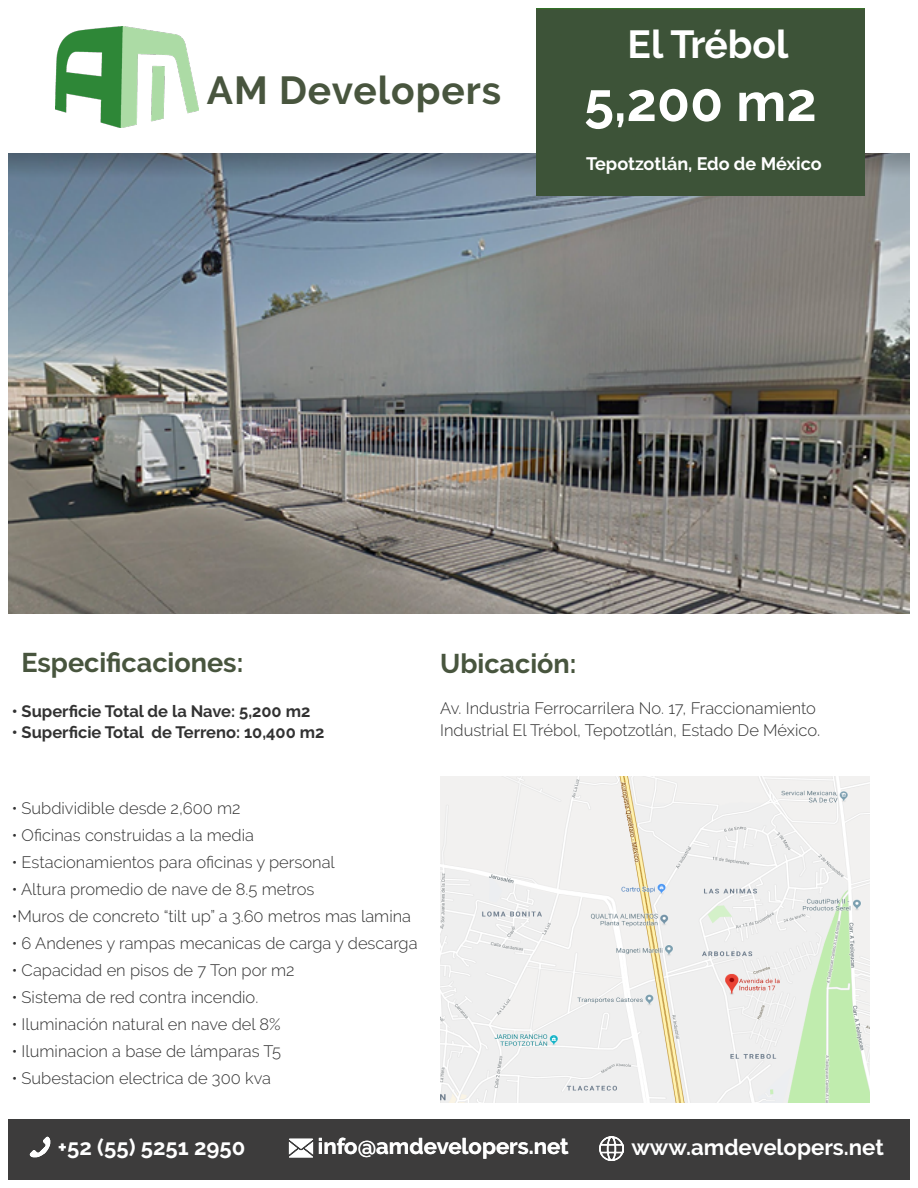
<style>
.page{position:relative;width:918px;height:1188px;background:#fff}
.page>*{position:absolute;margin:0;border:0;box-sizing:border-box;transform-origin:0 0}
.t1{font:700 54px "Raleway";color:#fff}
.t2{font:700 39px "Raleway";letter-spacing:.025em;color:#48553e}
.t3{font:700 39px "Raleway";color:#fff}
.t4{font:700 27px "Raleway";color:#48553e}
.t5{font:700 22.2px "Raleway";color:#fff}
.t6{font:700 22.05px "Raleway";color:#fff}
.t7{font:700 18px "Raleway";color:#fff}
.t8{font:300 16.5px/21.6px "Raleway";color:#323232}
.t9{font:700 16.5px "Raleway";color:#323232}
.s1{font-size:18px}
</style>
<div class="page">
<img style="left:441px;top:776px;width:428px;height:326px">
<img style="left:9px;top:153px;width:900px;height:460px">
<div style="left:9px;top:1120px;width:900px;height:59px;background:#3d3c3c"></div>
<img style="left:599px;top:1137px;width:24px;height:24px">
<img style="left:287px;top:1138px;width:27px;height:20px">
<img style="left:30px;top:1133px;width:24px;height:27px">
<img style="left:55px;top:26px;width:143px;height:102px">
<div style="left:537px;top:9px;width:328px;height:187px;background:#3d5338"></div>
<h2 class="t2" style="left:207px;top:68px;width:296px">AM Developers</h2>
<h2 class="t3" style="left:628px;top:22px;width:162px">El Trébol</h2>
<h1 class="t1" style="left:584px;top:71px;width:234px">5,200 m2</h1>
<p class="t7" style="left:586px;top:154px;width:237px">Tepotzotlán, Edo de México</p>
<h3 class="t4" style="left:21px;top:647px;width:223px">Especificaciones:</h3>
<p class="t9" style="left:12px;top:701px;width:300px">• Superficie Total de la Nave: 5,200 m2</p>
<p class="t9" style="left:12px;top:723px;width:314px">• Superficie Total de Terreno: 10,400 m2</p>
<h3 class="t4" style="left:440px;top:648px;width:138px">Ubicación:</h3>
<p class="t8" style="left:440px;top:697px;width:382px">Av. Industria Ferrocarrilera No. 17, Fraccionamiento<br>Industrial El Trébol, Tepotzotlán, Estado De México<span class="s1">.</span></p>
<p class="t8" style="left:12px;top:797px;width:231px">• Subdividible desde 2,600 m2</p>
<p class="t8" style="left:12px;top:824px;width:244px">• Oficinas construidas a la media</p>
<p class="t8" style="left:12px;top:851px;width:325px">• Estacionamientos para oficinas y personal</p>
<p class="t8" style="left:12px;top:878px;width:304px">• Altura promedio de nave de 8.5 metros</p>
<p class="t8" style="left:12px;top:905px;width:401px">•Muros de concreto “tilt up” a 3.60 metros mas lamina</p>
<p class="t8" style="left:12px;top:932px;width:407px">• 6 Andenes y rampas mecanicas de carga y descarga</p>
<p class="t8" style="left:12px;top:959px;width:284px">• Capacidad en pisos de 7 Ton por m2</p>
<p class="t8" style="left:12px;top:986px;width:248px">• Sistema de red contra incendio.</p>
<p class="t8" style="left:12px;top:1013px;width:271px">• Iluminación natural en nave del 8%</p>
<p class="t8" style="left:12px;top:1040px;width:271px">• Iluminacion a base de lámparas T5</p>
<p class="t8" style="left:12px;top:1067px;width:261px">• Subestacion electrica de 300 kva</p>
<h3 class="t5" style="left:58px;top:1135px;width:189px">+52 (55) 5251 2950</h3>
<h3 class="t6" style="left:318px;top:1134px;width:252px">info@amdevelopers.net</h3>
<h3 class="t5" style="left:631px;top:1135px;width:254px">www.amdevelopers.net</h3>
</div>
